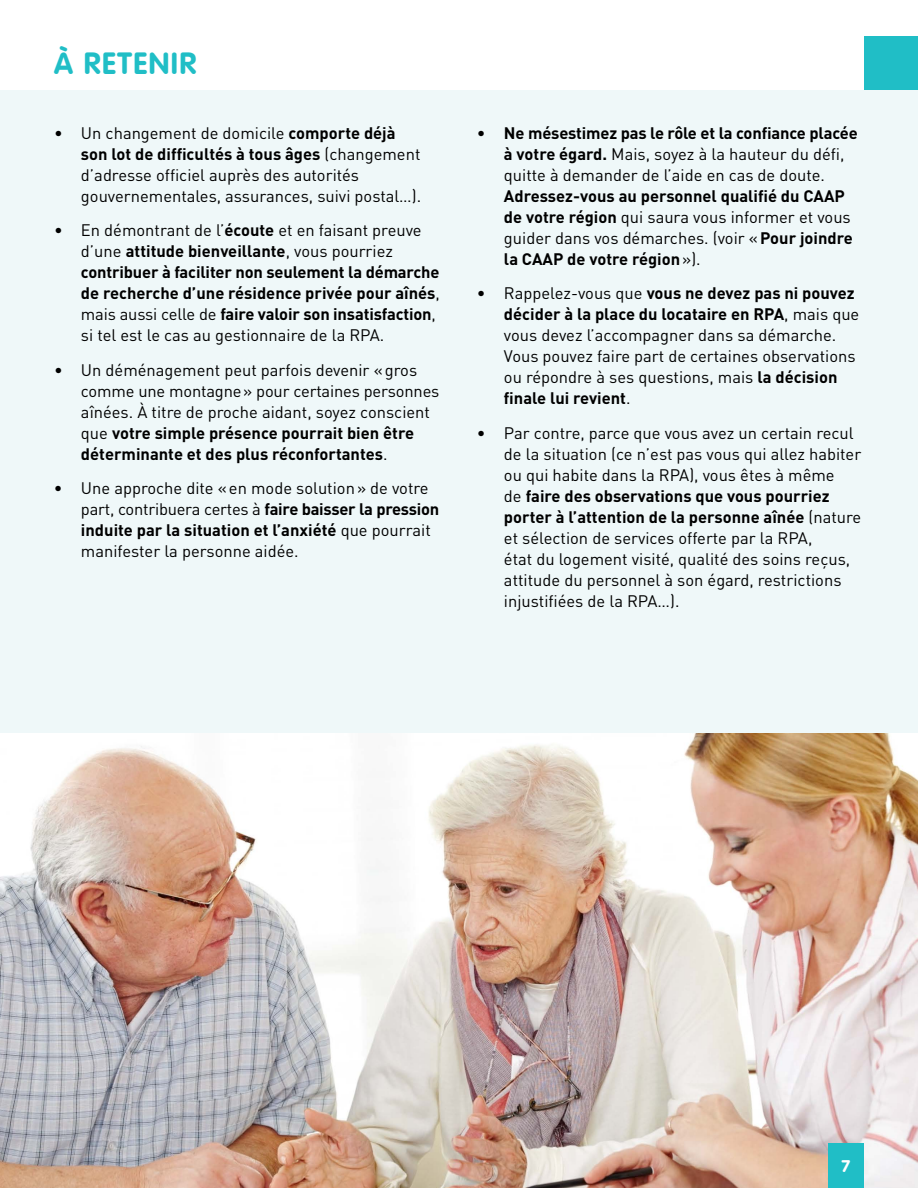
<style>
.page{position:relative;width:918px;height:1188px;background:#fff}
.page>*{position:absolute;margin:0;border:0;box-sizing:border-box;transform-origin:0 0}
.t1{font:700 30px "VAG Rounded";letter-spacing:.05em;color:#20bec6}
.t2{font:16.5px/21px "DINOT";color:#000}
.t3{font:700 16.5px/21px "DINOT";color:#000}
.t4{font:700 16.5px "VAG Rounded";color:#fff}
.s1{font-weight:700}
.s2{font-weight:400}
</style>
<div class="page">
<div style="left:0;top:90px;width:918px;height:1098px;background:#eff8f9"></div>
<div style="left:864px;top:36px;width:54px;height:54px;background:#20bec6"></div>
<img style="left:0;top:734px;width:918px;height:454px">
<div style="left:828px;top:1143px;width:36px;height:45px;background:#20bec6"></div>
<h1 class="t1" style="left:54px;top:46px;width:144px">À RETENIR</h1>
<p class="t2" style="left:81px;top:121px;width:342px;text-indent:-27px">• Un changement de domicile <span class="s1">comporte déjà son lot de difficultés à tous âges</span> (changement d’adresse officiel auprès des autorités gouvernementales, assurances, suivi postal…).</p>
<p class="t3" style="left:81px;top:219px;width:360px;text-indent:-27px"><span class="s2">• En démontrant de l’</span>écoute <span class="s2">et en faisant preuve d’une</span> attitude bienveillante<span class="s2">, vous pourriez </span>contribuer à faciliter non seulement la démarche de recherche d’une résidence privée pour aînés<span class="s2">, mais aussi celle de</span> faire valoir son insatisfaction<span class="s2">, si tel est le cas au gestionnaire de la RPA.</span></p>
<p class="t2" style="left:81px;top:359px;width:360px;text-indent:-27px">• Un déménagement peut parfois devenir «gros comme une montagne» pour certaines personnes aînées. À titre de proche aidant, soyez conscient que <span class="s1">votre simple présence pourrait bien être déterminante et des plus réconfortantes</span>.</p>
<p class="t2" style="left:81px;top:477px;width:360px;text-indent:-27px">• Une approche dite «en mode solution» de votre part, contribuera certes à <span class="s1">faire baisser la pression induite par la situation et l’anxiété</span> que pourrait manifester la personne aidée.</p>
<p class="t2" style="left:504px;top:122px;width:355px;text-indent:-27px">• <span class="s1">Ne mésestimez pas le rôle et la confiance placée à votre égard.</span> Mais, soyez à la hauteur du défi, quitte à demander de l’aide en cas de doute.</p>
<p class="t3" style="left:504px;top:185px;width:350px">Adressez-vous au personnel qualifié du CAAP de votre région <span class="s2">qui saura vous informer et vous guider dans vos démarches. (voir «</span>Pour joindre la CAAP de votre région<span class="s2">»).</span></p>
<p class="t2" style="left:504px;top:282px;width:357px;text-indent:-27px">• Rappelez-vous que <span class="s1">vous ne devez pas ni pouvez décider à la place du locataire en RPA</span>, mais que vous devez l’accompagner dans sa démarche.<br>Vous pouvez faire part de certaines observations ou répondre à ses questions, mais <span class="s1">la décision finale lui revient</span>.</p>
<p class="t2" style="left:504px;top:422px;width:359px;text-indent:-27px">• Par contre, parce que vous avez un certain recul de la situation (ce n’est pas vous qui allez habiter ou qui habite dans la RPA), vous êtes à même<br>de <span class="s1">faire des observations que vous pourriez porter à l’attention de la personne aînée</span> (nature et sélection de services offerte par la RPA,<br>état du logement visité, qualité des soins reçus, attitude du personnel à son égard, restrictions injustifiées de la RPA…).</p>
<p class="t4" style="left:842px;top:1156px;width:10px">7</p>
</div>
